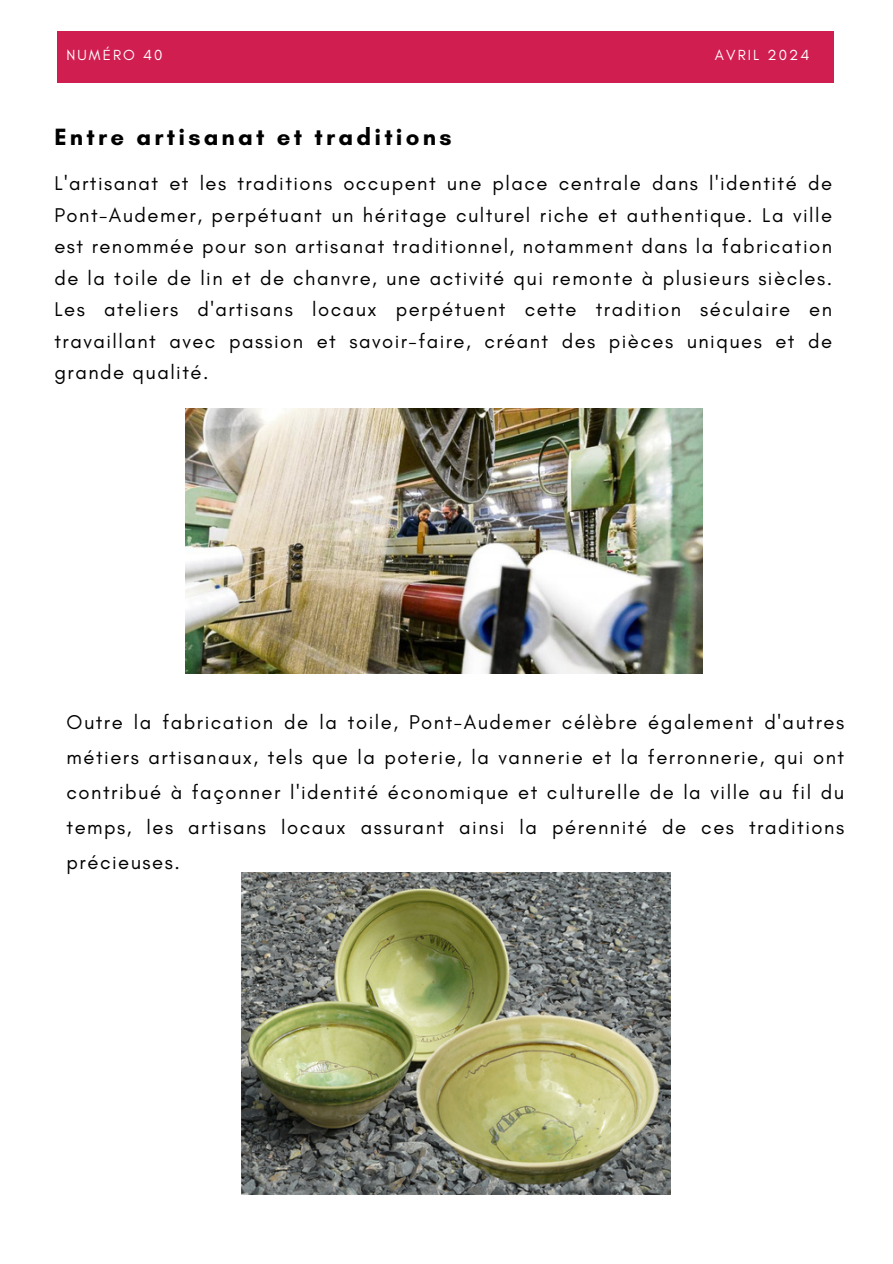
<style>
.page{position:relative;width:893px;height:1264px;background:#fff}
.page>*{position:absolute;margin:0;border:0;box-sizing:border-box;transform-origin:0 0}
.t1{font:700 24px "Glacial Indifference";letter-spacing:.135em;color:#000}
.t2{font:20.25px/31.5px "Glacial Indifference";letter-spacing:.075em;color:#000;text-align:justify}
.t3{font:14.85px "Glacial Indifference";letter-spacing:.14em;color:#fff}
</style>
<div class="page">
<div style="left:57px;top:31px;width:776px;height:51px;background:#d11e50"></div>
<img style="left:185px;top:409px;width:518px;height:264px">
<img style="left:241px;top:872px;width:429px;height:322px">
<p class="t3" style="left:66px;top:46px;width:98px">NUMÉRO 40</p>
<h1 class="t3" style="left:715px;top:46px;width:96px">AVRIL 2024</h1>
<p class="t1" style="left:54px;top:122px;width:398px">Entre artisanat et traditions</p>
<p class="t2" style="left:54px;top:167px;width:779px">L'artisanat et les traditions occupent une place centrale dans l'identité de Pont-Audemer, perpétuant un héritage culturel riche et authentique. La ville est renommée pour son artisanat traditionnel, notamment dans la fabrication de la toile de lin et de chanvre, une activité qui remonte à plusieurs siècles.<br>Les ateliers d'artisans locaux perpétuent cette tradition séculaire en travaillant avec passion et savoir-faire, créant des pièces uniques et de grande qualité.</p>
<h1 class="t2" style="left:66px;top:705px;width:779px;line-height:34.8px">Outre la fabrication de la toile, Pont-Audemer célèbre également d'autres métiers artisanaux, tels que la poterie, la vannerie et la ferronnerie, qui ont contribué à façonner l'identité économique et culturelle de la ville au fil du temps, les artisans locaux assurant ainsi la pérennité de ces traditions précieuses.</h1>
</div>
